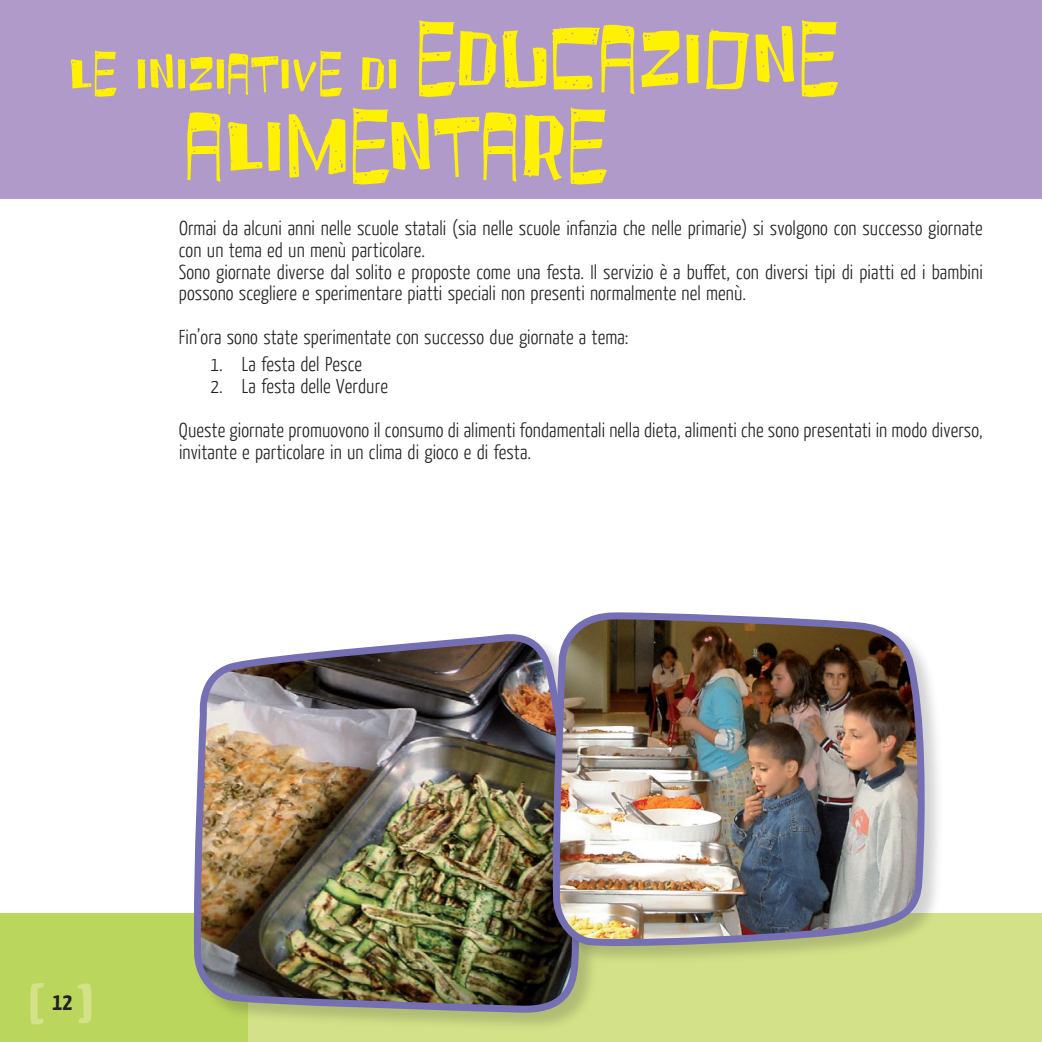
<style>
.page{position:relative;width:1042px;height:1042px;background:#fff}
.page>*{position:absolute;margin:0;border:0;box-sizing:border-box;transform-origin:0 0}
.t1{font:105px "Fruity Drink Carbonated";color:#fff101}
.t2{font:63px "Fruity Drink Carbonated";color:#fff101}
.t3{font:700 24.5px "Yanone Kaffeesatz";color:#231f20}
.t4{font:300 20.12px/21.9px "Yanone Kaffeesatz";letter-spacing:.005em;color:#231f20}
.s1{font-size:105px}
</style>
<div class="page">
<div style="left:0;top:913px;width:248px;height:129px;background:#bbd65d"></div>
<div style="left:248px;top:913px;width:794px;height:129px;background:#d3e288"></div>
<div style="left:0;top:0;width:1042px;height:199px;background:#b09ac9"></div>
<div style="left:192px;top:632px;width:408px;height:402px;background:#231f20;opacity:.2"></div>
<img style="left:192px;top:632px;width:388px;height:382px">
<div style="left:551px;top:610px;width:396px;height:358px;background:#231f20;opacity:.2"></div>
<img style="left:555px;top:610px;width:375px;height:336px">
<svg style="left:30px;top:983px;width:61px;height:41px"></svg>
<h2 class="t2" style="left:70px;top:38px;width:771px">LE INIZIATIVE DI <span class="s1">EDUCAZIONE</span></h2>
<h1 class="t1" style="left:187px;top:86px;width:423px">ALIMENTARE</h1>
<p class="t4" style="left:179px;top:216px;width:805px">Ormai da alcuni anni nelle scuole statali (sia nelle scuole infanzia che nelle primarie) si svolgono con successo giornate con un tema ed un menù particolare.<br>Sono giornate diverse dal solito e proposte come una festa. Il servizio è a buffet, con diversi tipi di piatti ed i bambini possono scegliere e sperimentare piatti speciali non presenti normalmente nel menù.</p>
<p class="t4" style="left:179px;top:326px;width:451px">Fin’ora sono state sperimentate con successo due giornate a tema:</p>
<p class="t4" style="left:210px;top:352px;width:153px">1. La festa del Pesce</p>
<p class="t4" style="left:179px;top:363px;width:805px;line-height:43.8px;text-indent:31px">2. La festa delle Verdure<br>Queste giornate promuovono il consumo di alimenti fondamentali nella dieta, alimenti che sono presentati in modo diverso,</p>
<p class="t4" style="left:179px;top:440px;width:354px">invitante e particolare in un clima di gioco e di festa.</p>
<p class="t3" style="left:53px;top:985px;width:21px">12</p>
</div>
